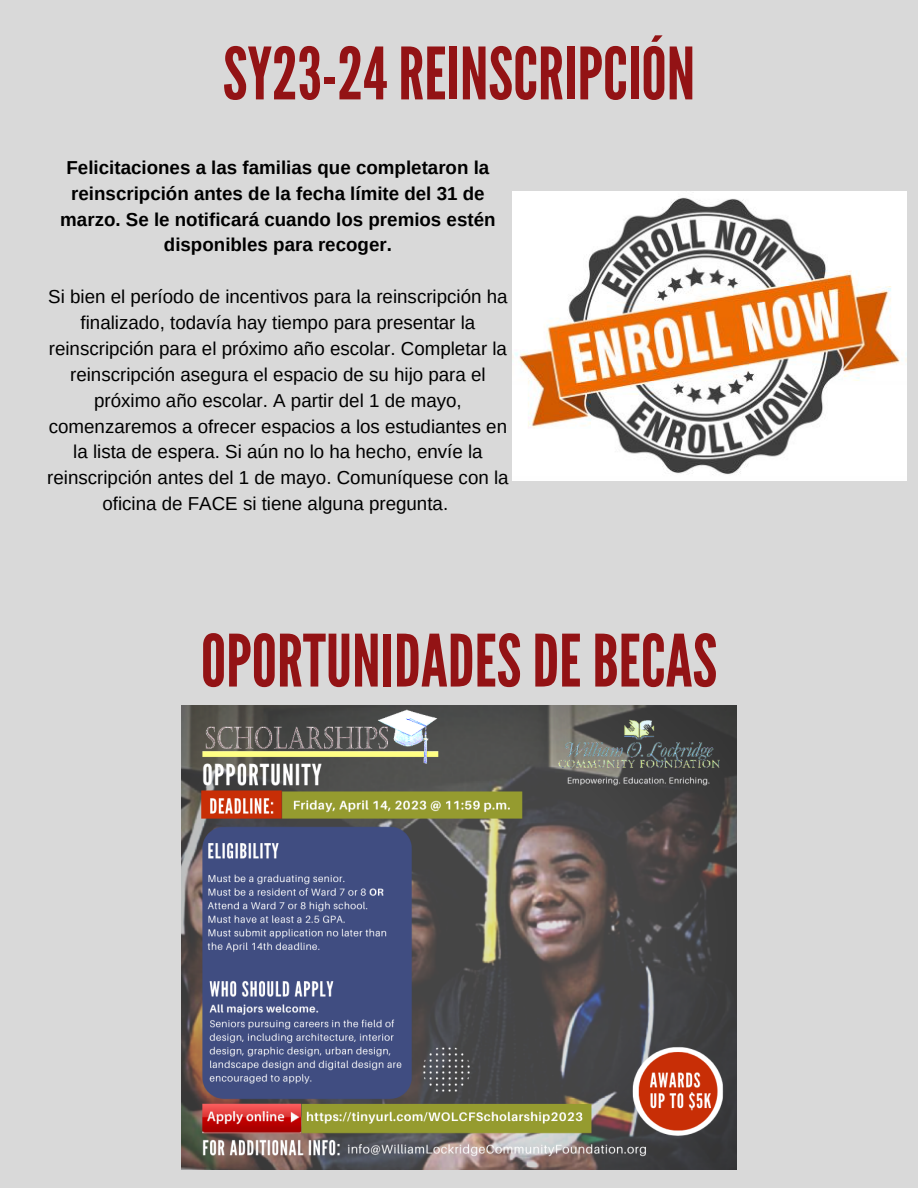
<style>
.page{position:relative;width:918px;height:1188px;background:#d9d9d9}
.page>*{position:absolute;margin:0;border:0;box-sizing:border-box;transform-origin:0 0}
.t1{font:72px "League Gothic";color:#931315}
.t2{font:18.75px/25.8px "Arimo";color:#000;text-align:center}
.t3{font:700 18.75px/25.8px "Arimo";color:#000;text-align:center}
</style>
<div class="page">
<img style="left:513px;top:191px;width:393px;height:290px">
<img style="left:182px;top:705px;width:555px;height:465px">
<h1 class="t1" style="left:223px;top:32px;width:474px">SY23-24REINSCRIPCIÓN</h1>
<p class="t3" style="left:60px;top:154px;width:437px">Felicitaciones a las familias que completaron la reinscripción antes de la fecha límite del 31 de marzo. Se le notificará cuando los premios estén disponibles para recoger.</p>
<p class="t2" style="left:47px;top:284px;width:463px">Si bien el período de incentivos para la reinscripción ha finalizado, todavía hay tiempo para presentar la reinscripción para el próximo año escolar. Completar la reinscripción asegura el espacio de su hijo para el próximo año escolar. A partir del 1 de mayo, comenzaremos a ofrecer espacios a los estudiantes en la lista de espera. Si aún no lo ha hecho, envíe la reinscripción antes del 1 de mayo. Comuníquese con la oficina de FACE si tiene alguna pregunta.</p>
<h1 class="t1" style="left:201px;top:619px;width:518px">OPORTUNIDADESDEBECAS</h1>
</div>
